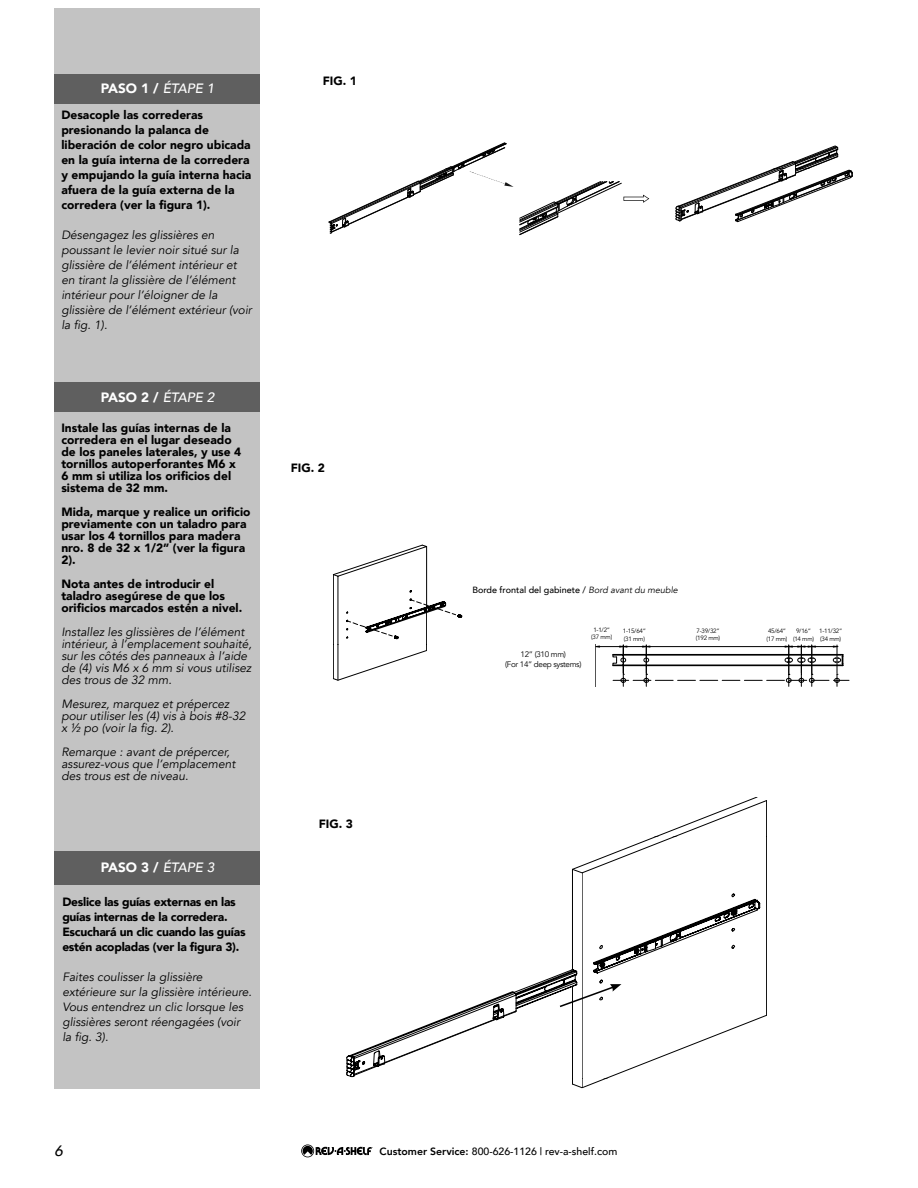
<style>
.page{position:relative;width:918px;height:1188px;background:#fff}
.page>*{position:absolute;margin:0;border:0;box-sizing:border-box;transform-origin:0 0}
.t1{font:italic 500 15px "Avenir";color:#000}
.t2{font:900 13.5px "Avenir";color:#fff}
.t3{font:italic 12px/15px "Avenir";color:#000}
.t4{font:900 12px/12px "Avenir";color:#000}
.t5{font:900 12px/15px "Avenir";letter-spacing:-.02em;color:#000}
.t6{font:500 10.5px "Avenir";color:#000}
.t7{font:500 9px "Avenir";color:#000}
.t8{font:8.1px/9.6px "Avenir";letter-spacing:-.04em;color:#000;text-align:center}
.t9{font:6.3px/7.5px "Avenir";letter-spacing:-.04em;color:#000}
.s1{font-weight:500;font-style:italic}
.s2{font-weight:400;font-style:italic}
.s3{font-weight:800}
</style>
<div class="page">
<svg style="left:301px;top:1144px;width:72px;height:13px"></svg>
<div style="left:54px;top:9px;width:206px;height:1080px;background:#c3c3c3"></div>
<div style="left:54px;top:74px;width:206px;height:30px;background:#5f5f5f"></div>
<div style="left:54px;top:382px;width:206px;height:30px;background:#5f5f5f"></div>
<div style="left:54px;top:851px;width:206px;height:34px;background:#5f5f5f"></div>
<svg style="left:328px;top:143px;width:321px;height:92px"></svg>
<svg style="left:676px;top:146px;width:177px;height:76px"></svg>
<hr style="left:767px;top:801px;width:1px;height:35px;background:#000">
<hr style="left:767px;top:836px;width:1px;height:179px;background:#000">
<hr style="left:572px;top:869px;width:1px;height:100px;background:#000">
<hr style="left:582px;top:873px;width:1px;height:206px;background:#000">
<svg style="left:572px;top:797px;width:195px;height:76px"></svg>
<svg style="left:346px;top:894px;width:421px;height:194px"></svg>
<hr style="left:427px;top:613px;width:1px;height:32px;background:#000">
<hr style="left:333px;top:575px;width:1px;height:70px;background:#000">
<hr style="left:338px;top:576px;width:1px;height:69px;background:#000">
<svg style="left:333px;top:545px;width:129px;height:94px"></svg>
<svg style="left:333px;top:645px;width:94px;height:35px"></svg>
<hr style="left:338px;top:645px;width:1px;height:35px;background:#000">
<svg style="left:595px;top:644px;width:254px;height:42px"></svg>
<p class="t2" style="left:101px;top:77px;width:115px">PASO 1 / <span class="s1">ÉTAPE 1</span></p>
<p class="t4" style="left:61px;top:107px;width:192px;line-height:15px">Desacople las correderas presionando la palanca de liberación de color negro ubicada en la guía interna de la corredera y empujando la guía interna hacia afuera de la guía externa de la corredera (ver la figura 1).</p>
<p class="t3" style="left:61px;top:228px;width:192px">Désengagez les glissières en poussant le levier noir situé sur la glissière de l’élément intérieur et en tirant la glissière de l’élément intérieur pour l’éloigner de la glissière de l’élément extérieur (voir la fig. 1).</p>
<p class="t2" style="left:101px;top:385px;width:115px">PASO 2 / <span class="s1">ÉTAPE 2</span></p>
<p class="t4" style="left:61px;top:422px;width:181px">Instale las guías internas de la corredera en el lugar deseado de los paneles laterales, y use 4 tornillos autoperforantes M6 x<br>6 mm si utiliza los orificios del sistema de 32 mm.</p>
<p class="t4" style="left:61px;top:506px;width:191px">Mida, marque y realice un orificio previamente con un taladro para usar los 4 tornillos para madera nro. 8 de 32 x 1/2” (ver la figura<br>2).</p>
<p class="t4" style="left:61px;top:578px;width:182px">Nota antes de introducir el taladro asegúrese de que los orificios marcados estén a nivel.</p>
<p class="t3" style="left:61px;top:626px;width:192px;line-height:12px">Installez les glissières de l’élément intérieur, à l’emplacement souhaité, sur les côtés des panneaux à l’aide de (4) vis M6 x 6 mm si vous utilisez des trous de 32 mm.</p>
<p class="t3" style="left:61px;top:698px;width:186px;line-height:12px">Mesurez, marquez et prépercez pour utiliser les (4) vis à bois #8-32 x ½ po (voir la fig. 2).</p>
<p class="t3" style="left:61px;top:746px;width:176px;line-height:12px">Remarque : avant de prépercer, assurez-vous que l’emplacement des trous est de niveau.</p>
<p class="t2" style="left:101px;top:856px;width:115px">PASO 3 / <span class="s1">ÉTAPE 3</span></p>
<p class="t5" style="left:62px;top:894px;width:185px">Deslice las guías externas en las guías internas de la corredera.<br>Escuchará un clic cuando las guías estén acopladas (ver la figura 3).</p>
<p class="t3" style="left:62px;top:969px;width:142px">Faites coulisser la glissière</p>
<p class="t3" style="left:62px;top:984px;width:191px">extérieure sur la glissière intérieure.<br>Vous entendrez un clic lorsque les glissières seront réengagées (voir la fig. 3).</p>
<p class="t4" style="left:323px;top:75px;width:36px">FIG. 1</p>
<p class="t4" style="left:291px;top:462px;width:36px">FIG. 2</p>
<p class="t4" style="left:319px;top:817px;width:36px">FIG. 3</p>
<p class="t7" style="left:472px;top:582px;width:207px">Borde frontal del gabinete / <span class="s2">Bord avant du meuble</span></p>
<p class="t8" style="left:557px;top:587px;width:67px">Cabinet Front Edge</p>
<p class="t8" style="left:505px;top:650px;width:78px">12” (310 mm)<br>(For 14” deep systems)</p>
<p class="t9" style="left:591px;top:626px;width:23px;text-align:center">1-1/2” (37 mm)</p>
<p class="t9" style="left:623px;top:627px;width:25px">1-15/64” (31 mm)</p>
<p class="t9" style="left:696px;top:627px;width:26px">7-39/32” (192 mm)</p>
<p class="t9" style="left:767px;top:627px;width:23px">45/64” (17 mm)</p>
<p class="t9" style="left:793px;top:627px;width:23px;text-align:center">9/16” (14 mm)</p>
<p class="t9" style="left:819px;top:627px;width:25px">1-11/32” (34 mm)</p>
<p class="t1" style="left:54px;top:1142px;width:10px">6</p>
<p class="t6" style="left:380px;top:1142px;width:239px"><span class="s3">Customer Service:</span> 800-626-1126 | rev-a-shelf.com</p>
</div>
